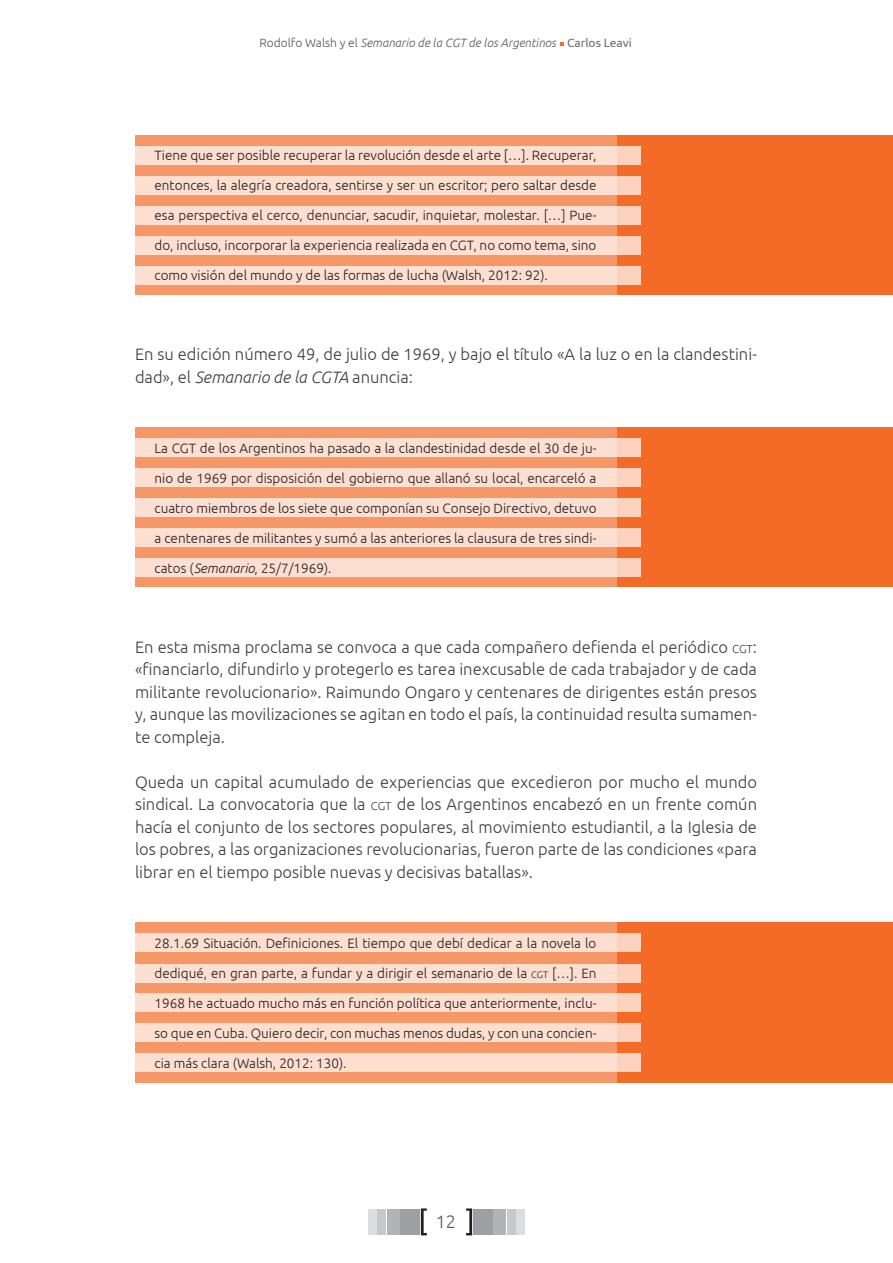
<style>
.page{position:relative;width:893px;height:1263px;background:#fff}
.page>*{position:absolute;margin:0;border:0;box-sizing:border-box;transform-origin:0 0}
.t1{font:300 18px "Ubuntu";color:#57585a}
.txt_principal{font:300 16.5px/22.5px "Ubuntu";color:#3e3e3f;text-align:justify}
.cita_a_bando{font:300 13.5px "Ubuntu";color:#231f20}
.t2{font:italic 300 12px "Ubuntu";color:#57585a}
.s1{font-style:normal}
.s2{font-weight:400;font-style:normal;color:#6c6d70}
.s3{font-style:italic}
.s4{font-size:11.55px}
.s5{font-size:9.45px}
</style>
<div class="page">
<svg style="left:560px;top:42px;width:3px;height:4px"></svg>
<div style="left:369px;top:1209px;width:8px;height:25px;background:#dcdddf"></div>
<div style="left:516px;top:1209px;width:8px;height:25px;background:#dcdddf"></div>
<div style="left:378px;top:1209px;width:8px;height:25px;background:#c7c8ca"></div>
<div style="left:507px;top:1209px;width:8px;height:25px;background:#c7c8ca"></div>
<div style="left:387px;top:1209px;width:13px;height:25px;background:#b2b3b7"></div>
<div style="left:493px;top:1209px;width:13px;height:25px;background:#b2b3b7"></div>
<div style="left:400px;top:1209px;width:20px;height:25px;background:#9d9fa2"></div>
<div style="left:473px;top:1209px;width:20px;height:25px;background:#9d9fa2"></div>
<svg style="left:421px;top:1208px;width:6px;height:27px"></svg>
<svg style="left:466px;top:1208px;width:6px;height:27px"></svg>
<div style="left:618px;top:135px;width:275px;height:159px;background:#f36b26"></div>
<div style="left:618px;top:427px;width:275px;height:160px;background:#f36b26"></div>
<div style="left:618px;top:922px;width:275px;height:161px;background:#f36b26"></div>
<div style="left:135px;top:135px;width:490px;height:159px;background:#f69767"></div>
<div style="left:135px;top:427px;width:490px;height:160px;background:#f69767"></div>
<div style="left:135px;top:922px;width:490px;height:160px;background:#f69767"></div>
<div style="left:135px;top:146px;width:505px;height:19px;background:#fcdfd1"></div>
<div style="left:135px;top:438px;width:505px;height:19px;background:#fcdfd1"></div>
<div style="left:135px;top:933px;width:505px;height:19px;background:#fcdfd1"></div>
<div style="left:135px;top:266px;width:505px;height:18px;background:#fcdfd1"></div>
<div style="left:135px;top:558px;width:505px;height:18px;background:#fcdfd1"></div>
<div style="left:135px;top:1053px;width:505px;height:18px;background:#fcdfd1"></div>
<div style="left:135px;top:177px;width:505px;height:18px;background:#fcdfd1"></div>
<div style="left:135px;top:469px;width:505px;height:18px;background:#fcdfd1"></div>
<div style="left:135px;top:964px;width:505px;height:18px;background:#fcdfd1"></div>
<div style="left:135px;top:206px;width:505px;height:19px;background:#fcdfd1"></div>
<div style="left:135px;top:498px;width:505px;height:19px;background:#fcdfd1"></div>
<div style="left:135px;top:993px;width:505px;height:19px;background:#fcdfd1"></div>
<div style="left:135px;top:236px;width:505px;height:19px;background:#fcdfd1"></div>
<div style="left:135px;top:528px;width:505px;height:18px;background:#fcdfd1"></div>
<div style="left:135px;top:1023px;width:505px;height:18px;background:#fcdfd1"></div>
<p class="t2" style="left:259px;top:36px;width:374px"><span class="s1">Rodolfo Walsh y el</span> Semanario de la CGT de los Argentinos <span class="s2">Carlos Leavi</span></p>
<p class="cita_a_bando" style="left:154px;top:147px;width:443px">Tiene que ser posible recuperar la revolución desde el arte […]. Recuperar,</p>
<p class="cita_a_bando" style="left:154px;top:177px;width:443px">entonces, la alegría creadora, sentirse y ser un escritor; pero saltar desde</p>
<p class="cita_a_bando" style="left:154px;top:207px;width:443px">esa perspectiva el cerco, denunciar, sacudir, inquietar, molestar. […] Pue-</p>
<p class="cita_a_bando" style="left:154px;top:237px;width:443px">do, incluso, incorporar la experiencia realizada en CGT, no como tema, sino</p>
<p class="cita_a_bando" style="left:154px;top:267px;width:395px">como visión del mundo y de las formas de lucha (Walsh, 2012: 92).</p>
<p class="txt_principal" style="left:135px;top:342px;width:623px">En su edición número 49, de julio de 1969, y bajo el título «A la luz o en la clandestini&shy;dad», el <span class="s3">Semanario de la CGTA</span> anuncia:</p>
<p class="cita_a_bando" style="left:154px;top:440px;width:443px">La CGT de los Argentinos ha pasado a la clandestinidad desde el 30 de ju-</p>
<p class="cita_a_bando" style="left:154px;top:470px;width:443px">nio de 1969 por disposición del gobierno que allanó su local, encarceló a</p>
<p class="cita_a_bando" style="left:154px;top:500px;width:444px">cuatro miembros de los siete que componían su Consejo Directivo, detuvo</p>
<p class="cita_a_bando" style="left:154px;top:530px;width:443px">a centenares de militantes y sumó a las anteriores la clausura de tres sindi-</p>
<p class="cita_a_bando" style="left:154px;top:560px;width:179px">catos (<span class="s3">Semanario</span>, 25/7/1969).</p>
<p class="txt_principal" style="left:135px;top:635px;width:623px">En esta misma proclama se convoca a que cada compañero defienda el periódico <span class="s4">CGT</span>: «financiarlo, difundirlo y protegerlo es tarea inexcusable de cada trabajador y de cada militante revolucionario». Raimundo Ongaro y centenares de dirigentes están presos y, aunque las movilizaciones se agitan en todo el país, la continuidad resulta sumamen&shy;te compleja.</p>
<p class="txt_principal" style="left:135px;top:770px;width:624px">Queda un capital acumulado de experiencias que excedieron por mucho el mundo sindical. La convocatoria que la <span class="s4">CGT</span> de los Argentinos encabezó en un frente común hacía el conjunto de los sectores populares, al movimiento estudiantil, a la Iglesia de los pobres, a las organizaciones revolucionarias, fueron parte de las condiciones «para librar en el tiempo posible nuevas y decisivas batallas».</p>
<p class="cita_a_bando" style="left:154px;top:935px;width:443px">28.1.69 Situación. Definiciones. El tiempo que debí dedicar a la novela lo</p>
<p class="cita_a_bando" style="left:154px;top:965px;width:443px">dediqué, en gran parte, a fundar y a dirigir el semanario de la <span class="s5">CGT</span> […]. En</p>
<p class="cita_a_bando" style="left:154px;top:995px;width:443px">1968 he actuado mucho más en función política que anteriormente, inclu-</p>
<p class="cita_a_bando" style="left:154px;top:1025px;width:443px">so que en Cuba. Quiero decir, con muchas menos dudas, y con una concien-</p>
<p class="cita_a_bando" style="left:154px;top:1055px;width:194px">cia más clara (Walsh, 2012: 130).</p>
<h1 class="t1" style="left:436px;top:1211px;width:22px">12</h1>
</div>
